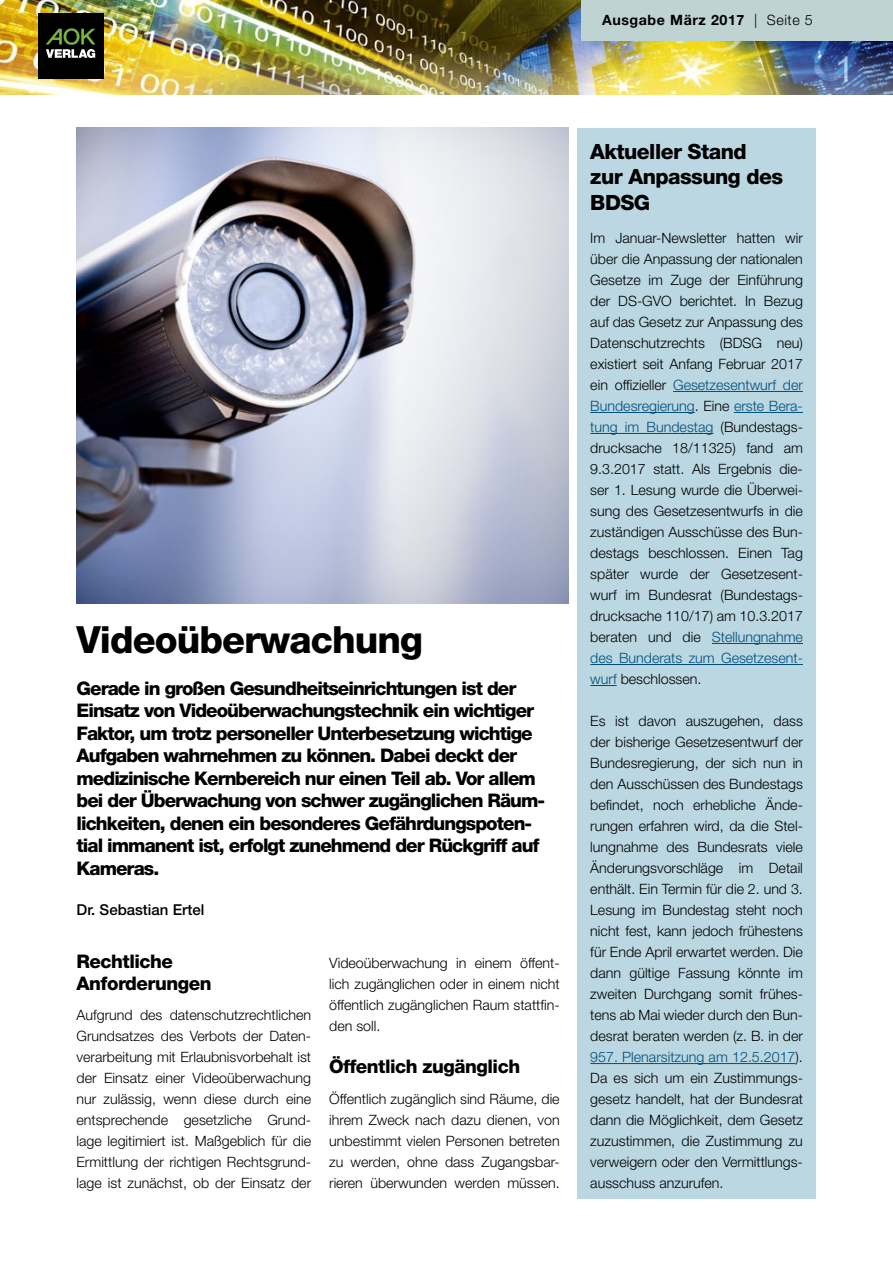
<style>
.page{position:relative;width:893px;height:1263px;background:#fff}
.page>*{position:absolute;margin:0;border:0;box-sizing:border-box;transform-origin:0 0}
.t1{font:800 37.5px "Helvetica Neue LT Std";letter-spacing:-.025em;color:#000}
.t2{font:800 21px/25.2px "Helvetica Neue LT Std";letter-spacing:-.025em;color:#000}
.t3{font:800 18.75px/22.5px "Helvetica Neue LT Std";letter-spacing:-.05em;color:#000}
.t4{font:800 18.75px/22.5px "Helvetica Neue LT Std";letter-spacing:-.025em;color:#000}
.t5{font:500 15px "Helvetica Neue LT Std";color:#000}
.t6{font:300 14.25px/21px "Helvetica Neue LT Std";color:#000;text-align:justify}
.t7{font:700 14.25px "Helvetica Neue LT Std";letter-spacing:.04em;color:#000}
.s1{font-weight:300}
.s2{color:#004f7c}
</style>
<div class="page">
<img style="left:0;top:0;width:893px;height:94px">
<div style="left:38px;top:13px;width:65px;height:66px;background:#000"></div>
<svg style="left:46px;top:28px;width:50px;height:30px"></svg>
<div style="left:582px;top:0;width:311px;height:40px;background:#bfd3d2"></div>
<div style="left:578px;top:128px;width:238px;height:1071px;background:#bbd7e1"></div>
<hr style="left:673px;top:391px;width:130px;height:1px;background:#004f7c">
<hr style="left:590px;top:412px;width:105px;height:1px;background:#004f7c">
<hr style="left:734px;top:412px;width:69px;height:1px;background:#004f7c">
<hr style="left:590px;top:433px;width:123px;height:1px;background:#004f7c">
<hr style="left:712px;top:643px;width:91px;height:1px;background:#004f7c">
<hr style="left:590px;top:664px;width:213px;height:1px;background:#004f7c">
<svg style="left:590px;top:685px;width:27px;height:1px"></svg>
<hr style="left:590px;top:1063px;width:205px;height:1px;background:#004f7c">
<img style="left:77px;top:128px;width:491px;height:475px">
<p class="t7" style="left:602px;top:11px;width:212px">Ausgabe März 2017 <span class="s1">| Seite 5</span></p>
<h1 class="t1" style="left:77px;top:617px;width:348px">Videoüberwachung</h1>
<p class="t3" style="left:77px;top:677px;width:470px">Gerade in großen Gesundheitseinrichtungen ist der Einsatz von Videoüberwachungstechnik ein wichtiger Faktor, um trotz personeller Unterbesetzung wichtige Aufgaben wahrnehmen zu können. Dabei deckt der medizinische Kernbereich nur einen Teil ab. Vor allem bei der Überwachung von schwer zugänglichen Räum&shy;lichkeiten, denen ein besonderes Gefährdungspoten&shy;tial immanent ist, erfolgt zunehmend der Rückgriff auf Kameras.</p>
<p class="t5" style="left:77px;top:901px;width:129px">Dr. Sebastian Ertel</p>
<h3 class="t4" style="left:77px;top:950px;width:137px">Rechtliche<br>Anforderungen</h3>
<p class="t6" style="left:77px;top:1004px;width:236px">Aufgrund des datenschutzrechtlichen Grundsatzes des Verbots der Daten&shy;verarbeitung mit Erlaubnisvorbehalt ist der Einsatz einer Videoüberwachung nur zulässig, wenn diese durch eine entsprechende gesetzliche Grund&shy;lage legitimiert ist. Maßgeblich für die Ermittlung der richtigen Rechtsgrund&shy;lage ist zunächst, ob der Einsatz der</p>
<p class="t6" style="left:329px;top:952px;width:232px">Videoüberwachung in einem öffent&shy;lich zugänglichen oder in einem nicht öffentlich zugänglichen Raum stattfin&shy;den soll.</p>
<h3 class="t4" style="left:329px;top:1055px;width:193px">Öffentlich zugänglich</h3>
<p class="t6" style="left:329px;top:1088px;width:232px">Öffentlich zugänglich sind Räume, die ihrem Zweck nach dazu dienen, von unbestimmt vielen Personen betreten zu werden, ohne dass Zugangsbar&shy;rieren überwunden werden müssen.</p>
<h2 class="t2" style="left:590px;top:139px;width:194px">Aktueller Stand zur Anpassung des<br>BDSG</h2>
<p class="t6" style="left:590px;top:227px;width:214px">Im Januar-Newsletter hatten wir über die Anpassung der nationalen Gesetze im Zuge der Einführung der DS-GVO berichtet. In Bezug auf das Gesetz zur Anpassung des Datenschutzrechts (BDSG neu) existiert seit Anfang Februar 2017 ein offizieller <span class="s2">Gesetzesentwurf der Bundesregierung</span>. Eine <span class="s2">erste Bera&shy;tung im Bundestag</span> (Bundestags&shy;drucksache 18/11325) fand am 9.3.2017 statt. Als Ergebnis die&shy;ser 1. Lesung wurde die Überwei&shy;sung des Gesetzesentwurfs in die zuständigen Ausschüsse des Bun&shy;destags beschlossen. Einen Tag später wurde der Gesetzesent&shy;wurf im Bundesrat (Bundestags&shy;drucksache 110/17) am 10.3.2017 beraten und die <span class="s2">Stellungnahme des Bunderats zum Gesetzesent&shy;wurf</span> beschlossen.</p>
<p class="t6" style="left:590px;top:710px;width:214px">Es ist davon auszugehen, dass der bisherige Gesetzesentwurf der Bundesregierung, der sich nun in den Ausschüssen des Bundestags befindet, noch erhebliche Ände&shy;rungen erfahren wird, da die Stel&shy;lungnahme des Bundesrats viele Änderungsvorschläge im Detail enthält. Ein Termin für die 2. und 3.<br>Lesung im Bundestag steht noch nicht fest, kann jedoch frühestens für Ende April erwartet werden. Die dann gültige Fassung könnte im zweiten Durchgang somit frühes&shy;tens ab Mai wieder durch den Bun&shy;desrat beraten werden (z. B. in der <span class="s2">957. Plenarsitzung am 12.5.2017</span>).<br>Da es sich um ein Zustimmungs&shy;gesetz handelt, hat der Bundesrat dann die Möglichkeit, dem Gesetz zuzustimmen, die Zustimmung zu verweigern oder den Vermittlungs&shy;ausschuss anzurufen.</p>
</div>
